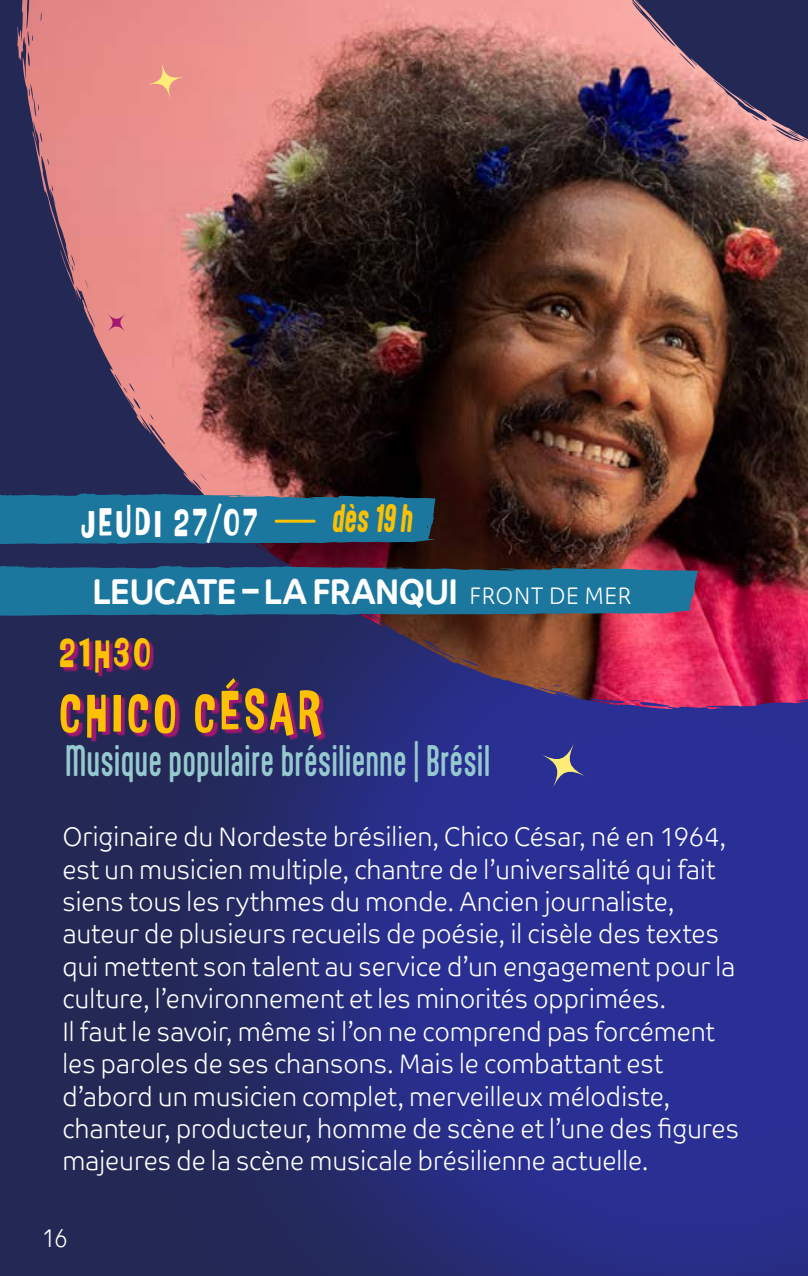
<style>
.page{position:relative;width:808px;height:1276px;background:#fff}
.page>*{position:absolute;margin:0;border:0;box-sizing:border-box;transform-origin:0 0}
.t1{font:700 63.6px "P22 Nudgewink Pro";letter-spacing:.095em;color:#fcc103;scale:.8 1}
.t2{font:700 47.7px "P22 Nudgewink Pro";letter-spacing:.1em;color:#fcc103;scale:.8 1}
.t3{font:700 45px "P22 Nudgewink Pro";letter-spacing:.1em;color:#fff;scale:.8 1}
.t4{font:500 37.5px "Aptly";color:#95c9cd;scale:.8 1}
.t5{font:700 36px "Co Text";letter-spacing:-.035em;color:#fff;scale:.9 1}
.t6{font:italic 700 33.6px "Aptly";color:#fcc103;scale:.8 1}
.t7{font:300 27px/32.4px "Co Text";letter-spacing:-.005em;color:#fff;scale:.9 1}
.t8{font:300 26.4px "Co Text";color:#fff;scale:.8 1}
.s1{font-weight:300;font-size:24px}
</style>
<div class="page">
<img style="left:0;top:0;width:808px;height:1276px">
<img style="left:17px;top:0;width:659px;height:331px">
<svg style="left:63px;top:640px;width:263px;height:102px;background:#41235e"></svg>
<svg style="left:0;top:493px;width:435px;height:51px;background:#1e7095"></svg>
<svg style="left:0;top:565px;width:698px;height:51px;background:#226e93"></svg>
<svg style="left:106px;top:312px;width:21px;height:21px"></svg>
<svg style="left:539px;top:741px;width:49px;height:49px;background:#484a90"></svg>
<svg style="left:145px;top:60px;width:41px;height:41px"></svg>
<hr style="left:276px;top:520px;width:38px;height:3px;background:#fcc103">
<h3 class="t3" style="left:81px;top:497px;width:222px">JEUDI 27/07</h3>
<h3 class="t5" style="left:92px;top:570px;width:600px">LEUCATE – LA FRANQUI <span class="s1">FRONT DE MER</span></h3>
<p class="t6" style="left:333px;top:498px;width:103px">dès 19 h</p>
<h2 class="t2" style="left:60px;top:626px;width:115px">21H30</h2>
<h1 class="t1" style="left:60px;top:675px;width:327px">CHICO CÉSAR</h1>
<h3 class="t4" style="left:65px;top:737px;width:533px">Musique populaire brésilienne | Brésil</h3>
<p class="t7" style="left:62px;top:820px;width:753px">Originaire du Nordeste brésilien, Chico César, né en 1964, est un musicien multiple, chantre de l’universalité qui fait siens tous les rythmes du monde. Ancien journaliste, auteur de plusieurs recueils de poésie, il cisèle des textes qui mettent son talent au service d’un engagement pour la culture, l’environnement et les minorités opprimées.<br>Il faut le savoir, même si l’on ne comprend pas forcément les paroles de ses chansons. Mais le combattant est d’abord un musicien complet, merveilleux mélodiste, chanteur, producteur, homme de scène et l’une des figures majeures de la scène musicale brésilienne actuelle.</p>
<p class="t8" style="left:42px;top:1223px;width:34px">16</p>
</div>
